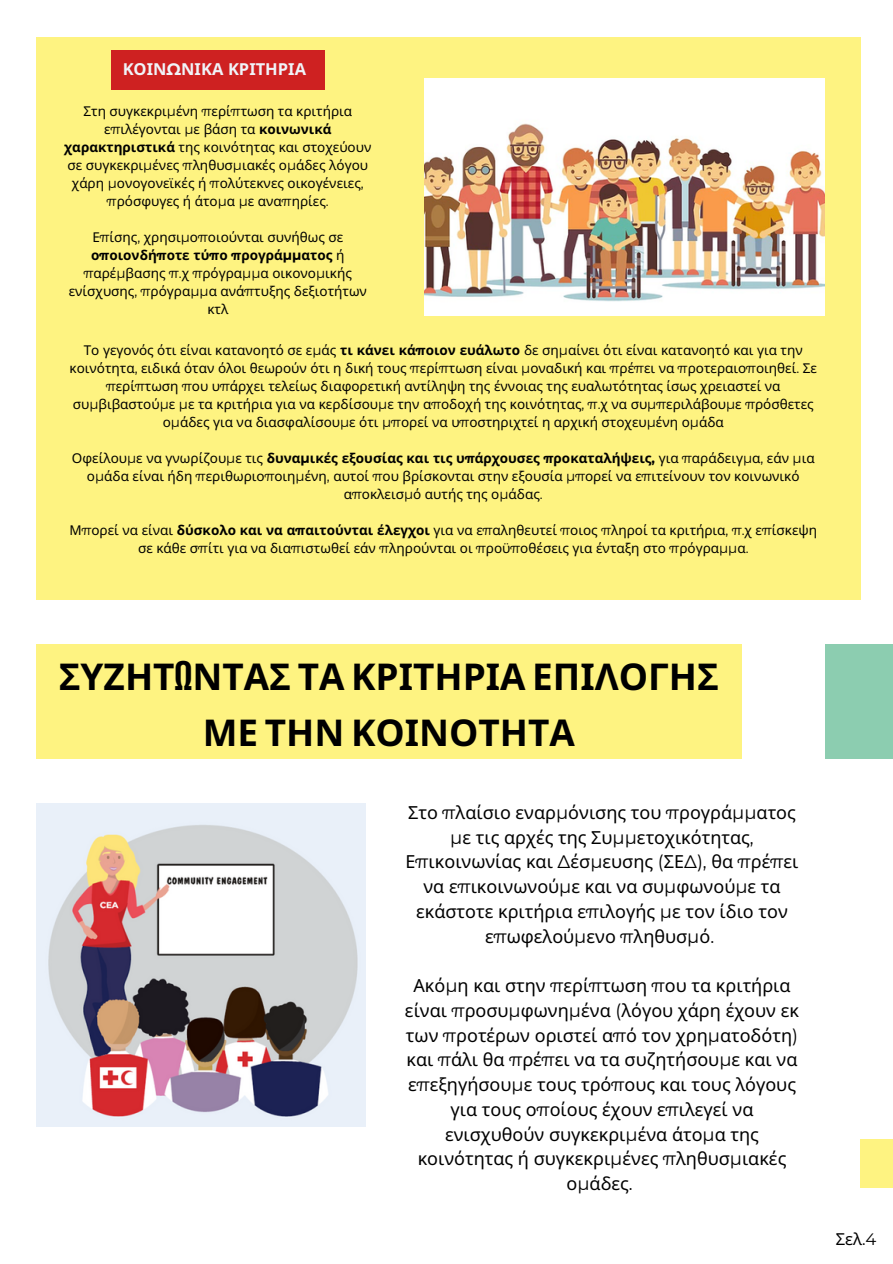
<style>
.page{position:relative;width:893px;height:1264px;background:#fff}
.page>*{position:absolute;margin:0;border:0;box-sizing:border-box;transform-origin:0 0}
.t1{font:700 36.9px/56.2px "Noto Sans";color:#000;text-align:center}
.t2{font:18px/24.8px "Noto Sans";color:#000;text-align:center}
.t3{font:700 16.5px "Noto Sans";color:#f0f4f8}
.t4{font:16.5px "Noto Sans";color:#000}
.t5{font:13.5px/18px "Noto Sans";color:#000;text-align:center}
.s1{font-family:"Montserrat"}
.s2{font-weight:700}
.s3{font-family:"Montserrat";font-weight:700}
.s4{font-family:"Antonio"}
</style>
<div class="page">
<div style="left:860px;top:1139px;width:32px;height:48px;background:#fef381"></div>
<div style="left:36px;top:37px;width:824px;height:563px;background:#fef381"></div>
<img style="left:424px;top:79px;width:400px;height:236px">
<div style="left:36px;top:645px;width:706px;height:114px;background:#fef381"></div>
<img style="left:36px;top:803px;width:330px;height:323px">
<div style="left:825px;top:645px;width:67px;height:114px;background:#8ccdb0"></div>
<div style="left:111px;top:50px;width:213px;height:39px;background:#ce2121"></div>
<p class="t3" style="left:123px;top:57px;width:185px">ΚΟΙΝ<span class="s1">Ω</span>ΝΙΚΑ ΚΡΙΤΗΡΙΑ</p>
<p class="t5" style="left:64px;top:102px;width:308px">Στη συγκεκρι<span class="s1">μ</span>ένη <span class="s1">π</span>ερί<span class="s1">π</span>τωση τα κριτήρια ε<span class="s1">π</span>ιλέγονται <span class="s1">μ</span>ε βάση τα <span class="s2">κοινωνικά χαρακτηριστικά</span> της κοινότητας και στοχεύουν σε συγκεκρι<span class="s1">μ</span>ένες <span class="s1">π</span>ληθυσ<span class="s1">μ</span>ιακές ο<span class="s1">μ</span>άδες λόγου χάρη <span class="s1">μ</span>ονογονεϊκές ή <span class="s1">π</span>ολύτεκνες οικογένειες<span class="s1">, π</span>ρόσφυγες ή άτο<span class="s1">μ</span>α <span class="s1">μ</span>ε ανα<span class="s1">π</span>ηρίες<span class="s1">.</span></p>
<p class="t5" style="left:69px;top:228px;width:300px">Ε<span class="s1">π</span>ίσης<span class="s1">,</span> χρησι<span class="s1">μ</span>ο<span class="s1">π</span>οιούνται συνήθως σε <span class="s2">ο</span><span class="s3">π</span><span class="s2">οιονδή</span><span class="s3">π</span><span class="s2">οτε τύ</span><span class="s3">π</span><span class="s2">ο</span> <span class="s3">π</span><span class="s2">ρογρά</span><span class="s3">μμ</span><span class="s2">ατος</span> ή <span class="s1">π</span>αρέ<span class="s1">μ</span>βασης <span class="s1">π.</span>χ <span class="s1">π</span>ρόγρα<span class="s1">μμ</span>α οικονο<span class="s1">μ</span>ικής ενίσχυσης<span class="s1">, π</span>ρόγρα<span class="s1">μμ</span>α ανά<span class="s1">π</span>τυξης δεξιοτήτων κτλ</p>
<p class="t5" style="left:69px;top:341px;width:749px">Το γεγονός ότι είναι κατανοητό σε ε<span class="s1">μ</span>άς <span class="s2">τι κάνει κά</span><span class="s3">π</span><span class="s2">οιον ευάλωτο</span> δε ση<span class="s1">μ</span>αίνει ότι είναι κατανοητό και για την κοινότητα<span class="s1">,</span> ειδικά όταν όλοι θεωρούν ότι η δική τους <span class="s1">π</span>ερί<span class="s1">π</span>τωση είναι <span class="s1">μ</span>οναδική και <span class="s1">π</span>ρέ<span class="s1">π</span>ει να <span class="s1">π</span>ροτεραιο<span class="s1">π</span>οιηθεί<span class="s1">.</span> Σε <span class="s1">π</span>ερί<span class="s1">π</span>τωση <span class="s1">π</span>ου υ<span class="s1">π</span>άρχει τελείως διαφορετική αντίληψη της έννοιας της ευαλωτότητας ίσως χρειαστεί να συ<span class="s1">μ</span>βιβαστού<span class="s1">μ</span>ε <span class="s1">μ</span>ε τα κριτήρια για να κερδίσου<span class="s1">μ</span>ε την α<span class="s1">π</span>οδοχή της κοινότητας<span class="s1">, π.</span>χ να συ<span class="s1">μπ</span>εριλάβου<span class="s1">μ</span>ε <span class="s1">π</span>ρόσθετες ο<span class="s1">μ</span>άδες για να διασφαλίσου<span class="s1">μ</span>ε ότι <span class="s1">μπ</span>ορεί να υ<span class="s1">π</span>οστηριχτεί η αρχική στοχευ<span class="s1">μ</span>ένη ο<span class="s1">μ</span>άδα</p>
<p class="t5" style="left:72px;top:449px;width:744px">Οφείλου<span class="s1">μ</span>ε να γνωρίζου<span class="s1">μ</span>ε τις <span class="s2">δυνα</span><span class="s3">μ</span><span class="s2">ικές εξουσίας και τις υ</span><span class="s3">π</span><span class="s2">άρχουσες</span> <span class="s3">π</span><span class="s2">ροκαταλήψεις</span><span class="s3">,</span> για <span class="s1">π</span>αράδειγ<span class="s1">μ</span>α<span class="s1">,</span> εάν <span class="s1">μ</span>ια ο<span class="s1">μ</span>άδα είναι ήδη <span class="s1">π</span>εριθωριο<span class="s1">π</span>οιη<span class="s1">μ</span>ένη<span class="s1">,</span> αυτοί <span class="s1">π</span>ου βρίσκονται στην εξουσία <span class="s1">μπ</span>ορεί να ε<span class="s1">π</span>ιτείνουν τον κοινωνικό α<span class="s1">π</span>οκλεισ<span class="s1">μ</span>ό αυτής της ο<span class="s1">μ</span>άδας<span class="s1">.</span></p>
<p class="t5" style="left:69px;top:521px;width:749px">Μ<span class="s1">π</span>ορεί να είναι <span class="s2">δύσκολο και να α</span><span class="s3">π</span><span class="s2">αιτούνται έλεγχοι</span> για να ε<span class="s1">π</span>αληθευτεί <span class="s1">π</span>οιος <span class="s1">π</span>ληροί τα κριτήρια<span class="s1">, π.</span>χ ε<span class="s1">π</span>ίσκεψη σε κάθε σ<span class="s1">π</span>ίτι για να δια<span class="s1">π</span>ιστωθεί εάν <span class="s1">π</span>ληρούνται οι <span class="s1">π</span>ροϋ<span class="s1">π</span>οθέσεις για ένταξη στο <span class="s1">π</span>ρόγρα<span class="s1">μμ</span>α<span class="s1">.</span></p>
<p class="t1" style="left:59px;top:647px;width:661px">ΣΥΖΗΤ<span class="s4">Ω</span>ΝΤΑΣ ΤΑ ΚΡΙΤΗΡΙΑ ΕΠΙΛΟΓΗΣ<br>ΜΕ ΤΗΝ ΚΟΙΝΟΤΗΤΑ</p>
<p class="t2" style="left:405px;top:799px;width:394px">Στο <span class="s1">π</span>λαίσιο εναρ<span class="s1">μ</span>όνισης του <span class="s1">π</span>ρογρά<span class="s1">μμ</span>ατος <span class="s1">μ</span>ε τις αρχές της Συ<span class="s1">μμ</span>ετοχικότητας<span class="s1">, </span>Ε<span class="s1">π</span>ικοινωνίας και <span class="s1">Δ</span>έσ<span class="s1">μ</span>ευσης <span class="s1">(</span>ΣΕ<span class="s1">Δ),</span> θα <span class="s1">π</span>ρέ<span class="s1">π</span>ει να ε<span class="s1">π</span>ικοινωνού<span class="s1">μ</span>ε και να συ<span class="s1">μ</span>φωνού<span class="s1">μ</span>ε τα εκάστοτε κριτήρια ε<span class="s1">π</span>ιλογής <span class="s1">μ</span>ε τον ίδιο τον ε<span class="s1">π</span>ωφελού<span class="s1">μ</span>ενο <span class="s1">π</span>ληθυσ<span class="s1">μ</span>ό<span class="s1">.</span></p>
<p class="t2" style="left:405px;top:972px;width:395px">Ακό<span class="s1">μ</span>η και στην <span class="s1">π</span>ερί<span class="s1">π</span>τωση <span class="s1">π</span>ου τα κριτήρια είναι <span class="s1">π</span>ροσυ<span class="s1">μ</span>φωνη<span class="s1">μ</span>ένα <span class="s1">(</span>λόγου χάρη έχουν εκ των <span class="s1">π</span>ροτέρων οριστεί α<span class="s1">π</span>ό τον χρη<span class="s1">μ</span>ατοδότη<span class="s1">) </span>και <span class="s1">π</span>άλι θα <span class="s1">π</span>ρέ<span class="s1">π</span>ει να τα συζητήσου<span class="s1">μ</span>ε και να ε<span class="s1">π</span>εξηγήσου<span class="s1">μ</span>ε τους τρό<span class="s1">π</span>ους και τους λόγους για τους ο<span class="s1">π</span>οίους έχουν ε<span class="s1">π</span>ιλεγεί να ενισχυθούν συγκεκρι<span class="s1">μ</span>ένα άτο<span class="s1">μ</span>α της κοινότητας ή συγκεκρι<span class="s1">μ</span>ένες <span class="s1">π</span>ληθυσ<span class="s1">μ</span>ιακές ο<span class="s1">μ</span>άδες<span class="s1">.</span></p>
<p class="t4" style="left:835px;top:1227px;width:42px">Σελ<span class="s1">.4</span></p>
</div>
